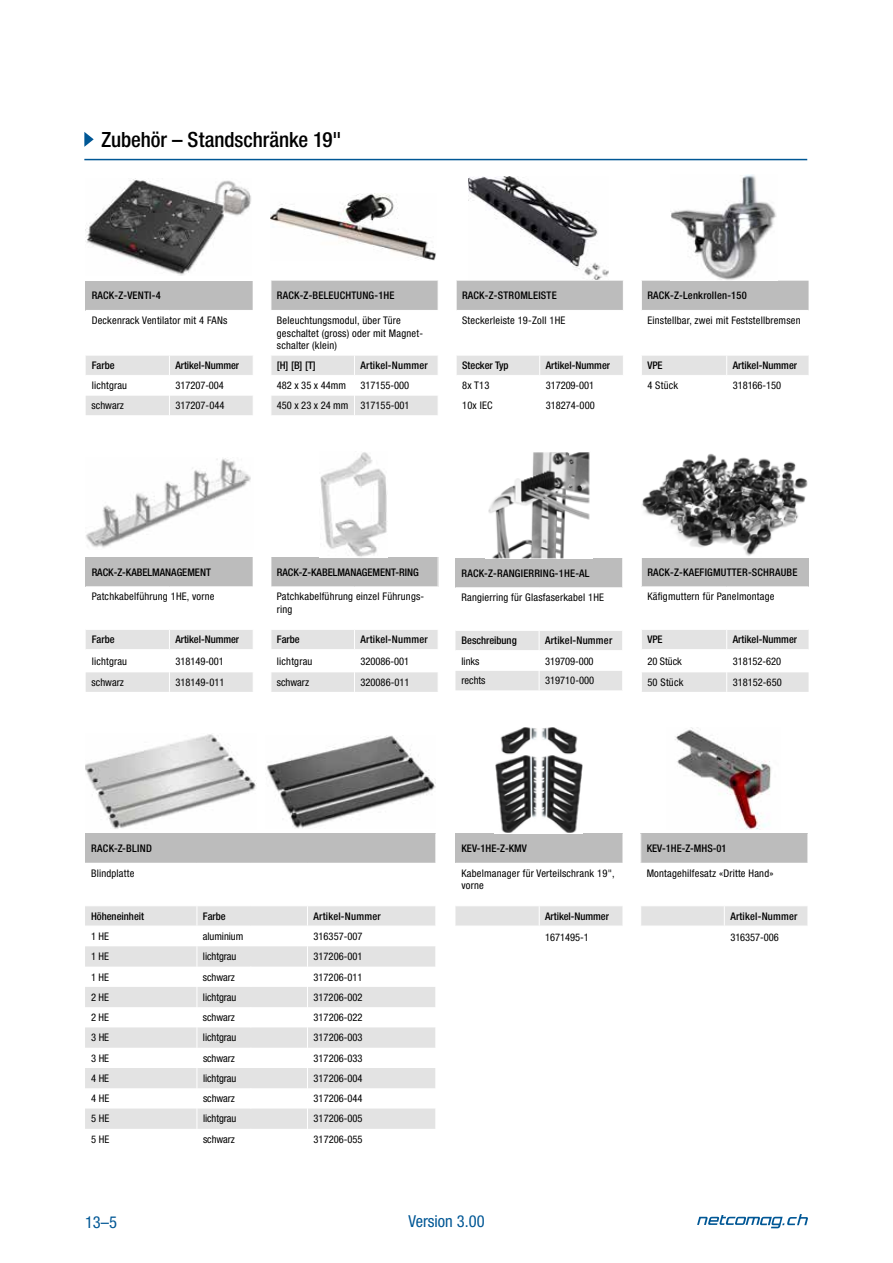
<style>
.page{position:relative;width:893px;height:1263px;background:#fff}
.page>*{position:absolute;margin:0;border:0;box-sizing:border-box;transform-origin:0 0}
.t1{font:500 condensed 21px "Helvetica Neue LT Std";color:#000}
.t2{font:condensed 16.5px "Helvetica Neue LT Std";color:#005795}
.t3{font:condensed 10.5px "Helvetica Neue LT Std";color:#000}
.t4{font:condensed 10.5px/12.6px "Helvetica Neue LT Std";letter-spacing:.02em;color:#000}
.t5{font:500 condensed 10.5px "Helvetica Neue LT Std";color:#000}
.t6{font:500 condensed 10.5px "Helvetica Neue LT Std";letter-spacing:.02em;color:#000}
.t7{font:500 condensed 10.5px "Helvetica Neue LT Std";letter-spacing:.03em;color:#000}
</style>
<div class="page">
<div style="left:86px;top:281px;width:167px;height:29px;background:#bcbcbc"></div>
<svg style="left:270px;top:178px;width:539px;height:132px"></svg>
<svg style="left:86px;top:356px;width:723px;height:59px"></svg>
<img style="left:86px;top:179px;width:165px;height:97px">
<img style="left:271px;top:193px;width:165px;height:68px">
<img style="left:469px;top:176px;width:140px;height:104px">
<img style="left:671px;top:174px;width:106px;height:107px">
<div style="left:85px;top:833px;width:351px;height:30px;background:#bcbcbc"></div>
<hr style="left:435px;top:833px;width:1px;height:30px;background:#fff">
<svg style="left:85px;top:906px;width:350px;height:223px"></svg>
<img style="left:85px;top:734px;width:171px;height:95px">
<img style="left:267px;top:735px;width:168px;height:93px">
<svg style="left:455px;top:833px;width:353px;height:93px"></svg>
<img style="left:495px;top:727px;width:87px;height:106px">
<img style="left:675px;top:727px;width:96px;height:102px">
<svg style="left:84px;top:132px;width:10px;height:15px"></svg>
<hr style="left:84px;top:159px;width:723px;height:1px;background:#005795">
<svg style="left:86px;top:452px;width:723px;height:240px"></svg>
<img style="left:486px;top:452px;width:106px;height:106px">
<svg style="left:697px;top:1214px;width:111px;height:14px"></svg>
<h1 class="t1" style="left:101px;top:127px;width:241px">Zubehör – Standschränke 19"</h1>
<p class="t6" style="left:92px;top:289px;width:71px">RACK-Z-VENTI-4</p>
<p class="t6" style="left:277px;top:289px;width:119px">RACK-Z-BELEUCHTUNG-1HE</p>
<p class="t6" style="left:462px;top:289px;width:96px">RACK-Z-STROMLEISTE</p>
<p class="t6" style="left:647px;top:289px;width:101px">RACK-Z-Lenkrollen-150</p>
<p class="t4" style="left:92px;top:314px;width:137px">Deckenrack Ventilator mit 4 FANs</p>
<p class="t4" style="left:277px;top:314px;width:148px">Beleuchtungsmodul, über Türe geschaltet (gross) oder mit Magnet&shy;schalter (klein)</p>
<p class="t4" style="left:462px;top:314px;width:105px">Steckerleiste 19-Zoll 1HE</p>
<p class="t4" style="left:647px;top:314px;width:155px">Einstellbar, zwei mit Feststellbremsen</p>
<p class="t5" style="left:92px;top:359px;width:24px">Farbe</p>
<p class="t5" style="left:175px;top:359px;width:65px">Artikel-Nummer</p>
<p class="t5" style="left:277px;top:359px;width:40px">[H] [B] [T]</p>
<p class="t6" style="left:360px;top:359px;width:69px">Artikel-Nummer</p>
<p class="t5" style="left:462px;top:359px;width:48px">Stecker Typ</p>
<p class="t5" style="left:546px;top:359px;width:66px">Artikel-Nummer</p>
<p class="t5" style="left:647px;top:359px;width:17px">VPE</p>
<p class="t5" style="left:733px;top:359px;width:66px">Artikel-Nummer</p>
<p class="t4" style="left:92px;top:379px;width:37px">lichtgrau</p>
<p class="t3" style="left:175px;top:379px;width:50px">317207-004</p>
<p class="t3" style="left:277px;top:379px;width:71px">482 x 35 x 44mm</p>
<p class="t3" style="left:360px;top:379px;width:50px">317155-000</p>
<p class="t3" style="left:462px;top:379px;width:29px">8x T13</p>
<p class="t3" style="left:546px;top:379px;width:50px">317209-001</p>
<p class="t3" style="left:647px;top:379px;width:32px">4 Stück</p>
<p class="t3" style="left:733px;top:379px;width:50px">318166-150</p>
<p class="t3" style="left:92px;top:399px;width:34px">schwarz</p>
<p class="t3" style="left:175px;top:399px;width:51px">317207-044</p>
<p class="t3" style="left:277px;top:399px;width:134px">450 x 23 x 24 mm 317155-001</p>
<p class="t3" style="left:462px;top:399px;width:32px">10x IEC</p>
<p class="t3" style="left:546px;top:399px;width:51px">318274-000</p>
<p class="t5" style="left:92px;top:566px;width:121px">RACK-Z-KABELMANAGEMENT</p>
<p class="t5" style="left:277px;top:566px;width:143px">RACK-Z-KABELMANAGEMENT-RING</p>
<p class="t6" style="left:647px;top:566px;width:152px">RACK-Z-KAEFIGMUTTER-SCHRAUBE</p>
<p class="t4" style="left:92px;top:590px;width:124px">Patchkabelführung 1HE, vorne</p>
<p class="t4" style="left:277px;top:590px;width:149px">Patchkabelführung einzel Führungs&shy;ring</p>
<p class="t4" style="left:647px;top:590px;width:129px">Käfigmuttern für Panelmontage</p>
<p class="t5" style="left:92px;top:633px;width:24px">Farbe</p>
<p class="t5" style="left:175px;top:633px;width:65px">Artikel-Nummer</p>
<p class="t5" style="left:277px;top:633px;width:24px">Farbe</p>
<p class="t6" style="left:360px;top:633px;width:69px">Artikel-Nummer</p>
<p class="t5" style="left:647px;top:633px;width:17px">VPE</p>
<p class="t5" style="left:733px;top:633px;width:66px">Artikel-Nummer</p>
<p class="t4" style="left:92px;top:655px;width:37px">lichtgrau</p>
<p class="t3" style="left:175px;top:655px;width:50px">318149-001</p>
<p class="t4" style="left:277px;top:655px;width:37px">lichtgrau</p>
<p class="t3" style="left:360px;top:655px;width:50px">320086-001</p>
<p class="t3" style="left:647px;top:655px;width:36px">20 Stück</p>
<p class="t3" style="left:733px;top:655px;width:50px">318152-620</p>
<p class="t3" style="left:92px;top:676px;width:34px">schwarz</p>
<p class="t3" style="left:175px;top:676px;width:51px">318149-011</p>
<p class="t3" style="left:277px;top:676px;width:34px">schwarz</p>
<p class="t3" style="left:360px;top:676px;width:51px">320086-011</p>
<p class="t3" style="left:647px;top:676px;width:38px">50 Stück</p>
<p class="t3" style="left:733px;top:676px;width:51px">318152-650</p>
<p class="t6" style="left:461px;top:567px;width:130px">RACK-Z-RANGIERRING-1HE-AL</p>
<p class="t4" style="left:461px;top:591px;width:144px">Rangierring für Glasfaserkabel 1HE</p>
<p class="t5" style="left:461px;top:634px;width:57px">Beschreibung</p>
<p class="t6" style="left:545px;top:634px;width:69px">Artikel-Nummer</p>
<p class="t3" style="left:461px;top:655px;width:20px">links</p>
<p class="t3" style="left:545px;top:655px;width:50px">319709-000</p>
<p class="t3" style="left:461px;top:675px;width:26px">rechts</p>
<p class="t3" style="left:545px;top:675px;width:51px">319710-000</p>
<p class="t7" style="left:91px;top:842px;width:62px">RACK-Z-BLIND</p>
<p class="t4" style="left:91px;top:867px;width:45px">Blindplatte</p>
<p class="t5" style="left:91px;top:910px;width:55px">Höheneinheit</p>
<p class="t5" style="left:203px;top:910px;width:24px">Farbe</p>
<p class="t6" style="left:313px;top:910px;width:69px">Artikel-Nummer</p>
<p class="t3" style="left:91px;top:930px;width:20px">1 HE</p>
<p class="t3" style="left:203px;top:930px;width:42px">aluminium</p>
<p class="t3" style="left:313px;top:930px;width:51px">316357-007</p>
<p class="t3" style="left:91px;top:950px;width:20px">1 HE</p>
<p class="t3" style="left:203px;top:950px;width:35px">lichtgrau</p>
<p class="t3" style="left:313px;top:950px;width:51px">317206-001</p>
<p class="t3" style="left:91px;top:971px;width:20px">1 HE</p>
<p class="t3" style="left:203px;top:971px;width:33px">schwarz</p>
<p class="t3" style="left:314px;top:971px;width:51px">317206-011</p>
<p class="t3" style="left:91px;top:991px;width:20px">2 HE</p>
<p class="t3" style="left:203px;top:991px;width:35px">lichtgrau</p>
<p class="t3" style="left:314px;top:991px;width:51px">317206-002</p>
<p class="t3" style="left:91px;top:1011px;width:20px">2 HE</p>
<p class="t3" style="left:203px;top:1011px;width:33px">schwarz</p>
<p class="t3" style="left:314px;top:1011px;width:51px">317206-022</p>
<p class="t3" style="left:91px;top:1031px;width:20px">3 HE</p>
<p class="t3" style="left:203px;top:1031px;width:35px">lichtgrau</p>
<p class="t3" style="left:314px;top:1031px;width:51px">317206-003</p>
<p class="t3" style="left:91px;top:1052px;width:20px">3 HE</p>
<p class="t3" style="left:203px;top:1052px;width:33px">schwarz</p>
<p class="t3" style="left:314px;top:1052px;width:51px">317206-033</p>
<p class="t3" style="left:91px;top:1072px;width:20px">4 HE</p>
<p class="t3" style="left:203px;top:1072px;width:35px">lichtgrau</p>
<p class="t3" style="left:314px;top:1072px;width:51px">317206-004</p>
<p class="t3" style="left:91px;top:1092px;width:20px">4 HE</p>
<p class="t3" style="left:203px;top:1092px;width:33px">schwarz</p>
<p class="t3" style="left:314px;top:1092px;width:51px">317206-044</p>
<p class="t3" style="left:91px;top:1113px;width:20px">5 HE</p>
<p class="t3" style="left:203px;top:1113px;width:35px">lichtgrau</p>
<p class="t3" style="left:314px;top:1113px;width:51px">317206-005</p>
<p class="t3" style="left:91px;top:1133px;width:20px">5 HE</p>
<p class="t3" style="left:203px;top:1133px;width:33px">schwarz</p>
<p class="t3" style="left:314px;top:1133px;width:51px">317206-055</p>
<p class="t5" style="left:461px;top:842px;width:67px">KEV-1HE-Z-KMV</p>
<p class="t5" style="left:647px;top:842px;width:81px">KEV-1HE-Z-MHS-01</p>
<p class="t4" style="left:461px;top:867px;width:155px">Kabelmanager für Verteilschrank 19", vorne</p>
<p class="t4" style="left:647px;top:867px;width:128px">Montagehilfesatz «Dritte Hand»</p>
<p class="t5" style="left:545px;top:910px;width:65px">Artikel-Nummer</p>
<p class="t6" style="left:730px;top:910px;width:69px">Artikel-Nummer</p>
<p class="t3" style="left:545px;top:931px;width:45px">1671495-1</p>
<p class="t3" style="left:730px;top:931px;width:50px">316357-006</p>
<h2 class="t2" style="left:85px;top:1212px;width:34px">13–5</h2>
<h2 class="t2" style="left:408px;top:1212px;width:78px">Version 3.00</h2>
</div>
